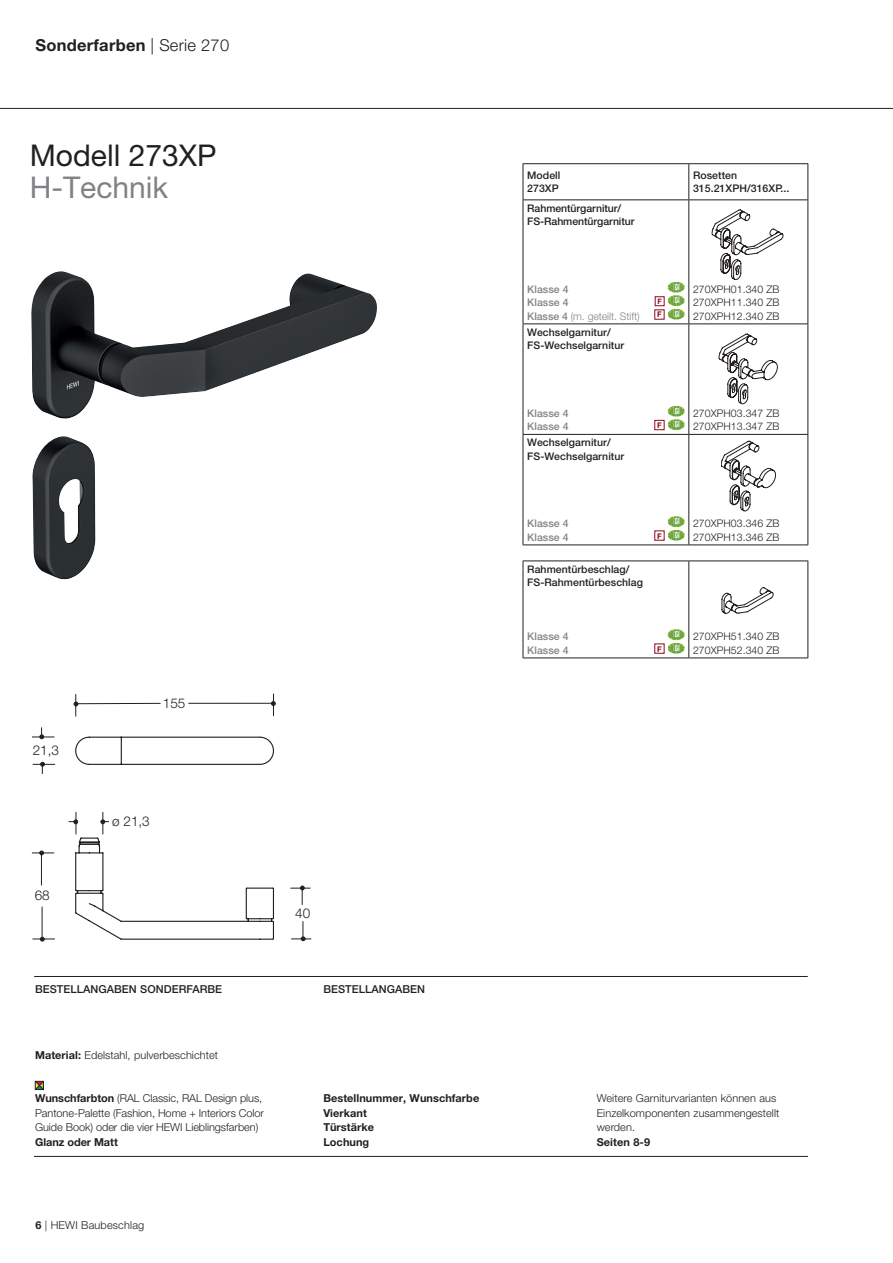
<style>
.page{position:relative;width:893px;height:1263px;background:#fff}
.page>*{position:absolute;margin:0;border:0;box-sizing:border-box;transform-origin:0 0}
.t1{font:30px "Helvetica Neue LT Pro";color:#231f20}
.t2{font:30px "Helvetica Neue LT Pro";color:#808285}
.t3{font:700 16.5px "Helvetica Neue LT Pro";letter-spacing:.015em;color:#231f20}
.t4{font:300 13.5px "Helvetica Neue LT Pro";color:#231f20}
.t5{font:300 10.95px/14.4px "Helvetica Neue LT Pro";letter-spacing:.005em;color:#231f20}
.t6{font:700 10.95px/14.4px "Helvetica Neue LT Pro";letter-spacing:.005em;color:#231f20}
.t7{font:500 10.95px "Helvetica Neue LT Pro";letter-spacing:.005em;color:#231f20}
.t8{font:500 10.5px/13.5px "Helvetica Neue LT Pro";letter-spacing:.005em;color:#231f20}
.t9{font:300 10.5px/13.5px "Helvetica Neue LT Pro";letter-spacing:.005em;color:#231f20}
.t10{font:500 10.5px/13.5px "Helvetica Neue LT Pro";letter-spacing:.005em;color:#808285}
.t11{font:300 10.5px "Helvetica Neue LT Pro";letter-spacing:-.005em;color:#808285}
.t12{font:700 7.8px "Helvetica Neue LT Pro";color:#8b0b1d}
.t13{font:700 7.5px "Helvetica Neue LT Pro";color:#8b0b1d}
.s1{font-weight:300}
.s2{font-weight:700}
.s3{font-weight:500}
</style>
<div class="page">
<hr style="left:34px;top:1156px;width:774px;height:1px;background:#231f20">
<hr style="left:0;top:108px;width:893px;height:1px;background:#231f20">
<svg style="left:35px;top:1081px;width:9px;height:9px"></svg>
<hr style="left:34px;top:976px;width:774px;height:1px;background:#231f20">
<hr style="left:523px;top:164px;width:1px;height:35px;background:#231f20">
<hr style="left:688px;top:164px;width:1px;height:35px;background:#231f20">
<hr style="left:807px;top:164px;width:1px;height:35px;background:#231f20">
<hr style="left:523px;top:199px;width:166px;height:1px;background:#231f20">
<hr style="left:523px;top:200px;width:1px;height:123px;background:#231f20">
<hr style="left:689px;top:199px;width:119px;height:1px;background:#231f20">
<hr style="left:688px;top:200px;width:1px;height:123px;background:#231f20">
<hr style="left:807px;top:200px;width:1px;height:123px;background:#231f20">
<hr style="left:523px;top:163px;width:166px;height:1px;background:#231f20">
<hr style="left:689px;top:163px;width:119px;height:1px;background:#231f20">
<hr style="left:523px;top:323px;width:166px;height:1px;background:#231f20">
<hr style="left:523px;top:324px;width:1px;height:110px;background:#231f20">
<hr style="left:689px;top:323px;width:119px;height:1px;background:#231f20">
<hr style="left:688px;top:324px;width:1px;height:110px;background:#231f20">
<hr style="left:807px;top:324px;width:1px;height:110px;background:#231f20">
<hr style="left:523px;top:434px;width:166px;height:1px;background:#231f20">
<hr style="left:523px;top:435px;width:1px;height:109px;background:#231f20">
<hr style="left:689px;top:434px;width:119px;height:1px;background:#231f20">
<hr style="left:688px;top:435px;width:1px;height:109px;background:#231f20">
<hr style="left:807px;top:435px;width:1px;height:109px;background:#231f20">
<hr style="left:523px;top:561px;width:1px;height:96px;background:#231f20">
<hr style="left:688px;top:561px;width:1px;height:96px;background:#231f20">
<hr style="left:807px;top:561px;width:1px;height:96px;background:#231f20">
<hr style="left:523px;top:657px;width:166px;height:1px;background:#231f20">
<hr style="left:689px;top:657px;width:119px;height:1px;background:#231f20">
<hr style="left:523px;top:544px;width:166px;height:1px;background:#231f20">
<hr style="left:689px;top:544px;width:119px;height:1px;background:#231f20">
<hr style="left:523px;top:560px;width:166px;height:1px;background:#231f20">
<hr style="left:689px;top:560px;width:119px;height:1px;background:#231f20">
<svg style="left:668px;top:282px;width:7px;height:7px"></svg>
<div style="left:655px;top:296px;width:10px;height:10px;background:#fff;border:1px solid #8b0b1d"></div>
<svg style="left:668px;top:295px;width:7px;height:7px"></svg>
<svg style="left:654px;top:309px;width:11px;height:11px"></svg>
<svg style="left:668px;top:309px;width:7px;height:7px"></svg>
<svg style="left:668px;top:406px;width:7px;height:7px"></svg>
<div style="left:654px;top:420px;width:11px;height:10px;background:#fff;border:1px solid #8b0b1d"></div>
<svg style="left:668px;top:419px;width:7px;height:7px"></svg>
<svg style="left:668px;top:516px;width:7px;height:7px"></svg>
<svg style="left:654px;top:530px;width:11px;height:11px"></svg>
<svg style="left:668px;top:530px;width:7px;height:7px"></svg>
<svg style="left:668px;top:629px;width:7px;height:7px"></svg>
<svg style="left:654px;top:643px;width:11px;height:11px"></svg>
<svg style="left:668px;top:643px;width:7px;height:7px"></svg>
<img style="left:31px;top:271px;width:346px;height:309px">
<hr style="left:188px;top:703px;width:85px;height:1px;background:#231f20">
<hr style="left:76px;top:703px;width:85px;height:1px;background:#231f20">
<hr style="left:41px;top:853px;width:1px;height:32px;background:#231f20">
<hr style="left:42px;top:907px;width:1px;height:32px;background:#231f20">
<svg style="left:74px;top:694px;width:4px;height:22px"></svg>
<svg style="left:271px;top:694px;width:4px;height:22px"></svg>
<svg style="left:32px;top:727px;width:22px;height:12px"></svg>
<svg style="left:33px;top:762px;width:22px;height:12px"></svg>
<svg style="left:32px;top:851px;width:22px;height:4px"></svg>
<svg style="left:33px;top:937px;width:22px;height:4px"></svg>
<svg style="left:290px;top:886px;width:20px;height:19px"></svg>
<svg style="left:291px;top:921px;width:20px;height:20px"></svg>
<svg style="left:69px;top:736px;width:205px;height:204px"></svg>
<svg style="left:712px;top:210px;width:71px;height:70px"></svg>
<svg style="left:719px;top:334px;width:59px;height:70px"></svg>
<svg style="left:721px;top:441px;width:55px;height:70px"></svg>
<svg style="left:722px;top:587px;width:51px;height:27px"></svg>
<h2 class="t3" style="left:36px;top:34px;width:195px">Sonderfarben <span class="s1">| Serie 270</span></h2>
<h1 class="t1" style="left:30px;top:137px;width:188px">Modell 273XP</h1>
<h1 class="t2" style="left:30px;top:169px;width:140px">H-Technik</h1>
<p class="t8" style="left:527px;top:168px;width:35px">Modell<br>273XP</p>
<p class="t8" style="left:693px;top:168px;width:98px">Rosetten<br>315.21XPH/316XP...</p>
<p class="t8" style="left:527px;top:201px;width:109px">Rahmentürgarnitur/<br>FS-Rahmentürgarnitur</p>
<p class="t4" style="left:33px;top:742px;width:28px">21,3</p>
<p class="t4" style="left:35px;top:887px;width:17px">68</p>
<p class="t4" style="left:163px;top:695px;width:24px">155</p>
<p class="t4" style="left:112px;top:813px;width:39px">ø 21,3</p>
<p class="t7" style="left:35px;top:983px;width:189px">BESTELLANGABEN SONDERFARBE</p>
<p class="t5" style="left:35px;top:1047px;width:184px"><span class="s2">Material:</span> Edelstahl, pulverbeschichtet</p>
<p class="t5" style="left:35px;top:1091px;width:230px"><span class="s2">Wunschfarbton</span> (RAL Classic, RAL Design plus,<br>Pantone-Palette (Fashion, Home + Interiors Color<br>Guide Book) oder die vier HEWI Lieblingsfarben)</p>
<p class="t6" style="left:35px;top:1134px;width:84px">Glanz oder Matt</p>
<p class="t5" style="left:36px;top:1217px;width:110px"><span class="s2">6</span> | HEWI Baubeschlag</p>
<p class="t10" style="left:527px;top:282px;width:43px">Klasse 4<br>Klasse 4</p>
<p class="t13" style="left:657px;top:297px;width:6px">F</p>
<p class="t11" style="left:527px;top:309px;width:114px"><span class="s3">Klasse 4</span> (m. geteilt. Stift)</p>
<p class="t12" style="left:657px;top:310px;width:6px">F</p>
<p class="t8" style="left:527px;top:325px;width:98px">Wechselgarnitur/<br>FS-Wechselgarnitur</p>
<p class="t10" style="left:527px;top:406px;width:43px">Klasse 4<br>Klasse 4</p>
<p class="t8" style="left:527px;top:436px;width:98px">Wechselgarnitur/<br>FS-Wechselgarnitur</p>
<p class="t12" style="left:657px;top:420px;width:6px">F</p>
<p class="t10" style="left:527px;top:517px;width:43px">Klasse 4<br>Klasse 4</p>
<p class="t8" style="left:527px;top:562px;width:117px">Rahmentürbeschlag/<br>FS-Rahmentürbeschlag</p>
<p class="t12" style="left:657px;top:531px;width:6px">F</p>
<p class="t10" style="left:527px;top:630px;width:43px">Klasse 4<br>Klasse 4</p>
<p class="t12" style="left:657px;top:644px;width:6px">F</p>
<p class="t9" style="left:693px;top:282px;width:88px;text-align:justify">270XPH01.340 ZB 270XPH11.340 ZB 270XPH12.340 ZB</p>
<p class="t9" style="left:693px;top:406px;width:88px">270XPH03.347 ZB<br>270XPH13.347 ZB</p>
<p class="t9" style="left:693px;top:516px;width:88px">270XPH03.346 ZB<br>270XPH13.346 ZB</p>
<p class="t9" style="left:693px;top:629px;width:88px">270XPH51.340 ZB<br>270XPH52.340 ZB</p>
<p class="t4" style="left:295px;top:905px;width:17px">40</p>
<p class="t7" style="left:323px;top:983px;width:103px">BESTELLANGABEN</p>
<p class="t6" style="left:323px;top:1091px;width:157px">Bestellnummer, Wunschfarbe<br>Vierkant<br>Türstärke<br>Lochung</p>
<p class="t5" style="left:597px;top:1091px;width:184px">Weitere Garniturvarianten können aus<br>Einzelkomponenten zusammengestellt werden.</p>
<p class="t6" style="left:597px;top:1134px;width:55px">Seiten 8-9</p>
</div>
